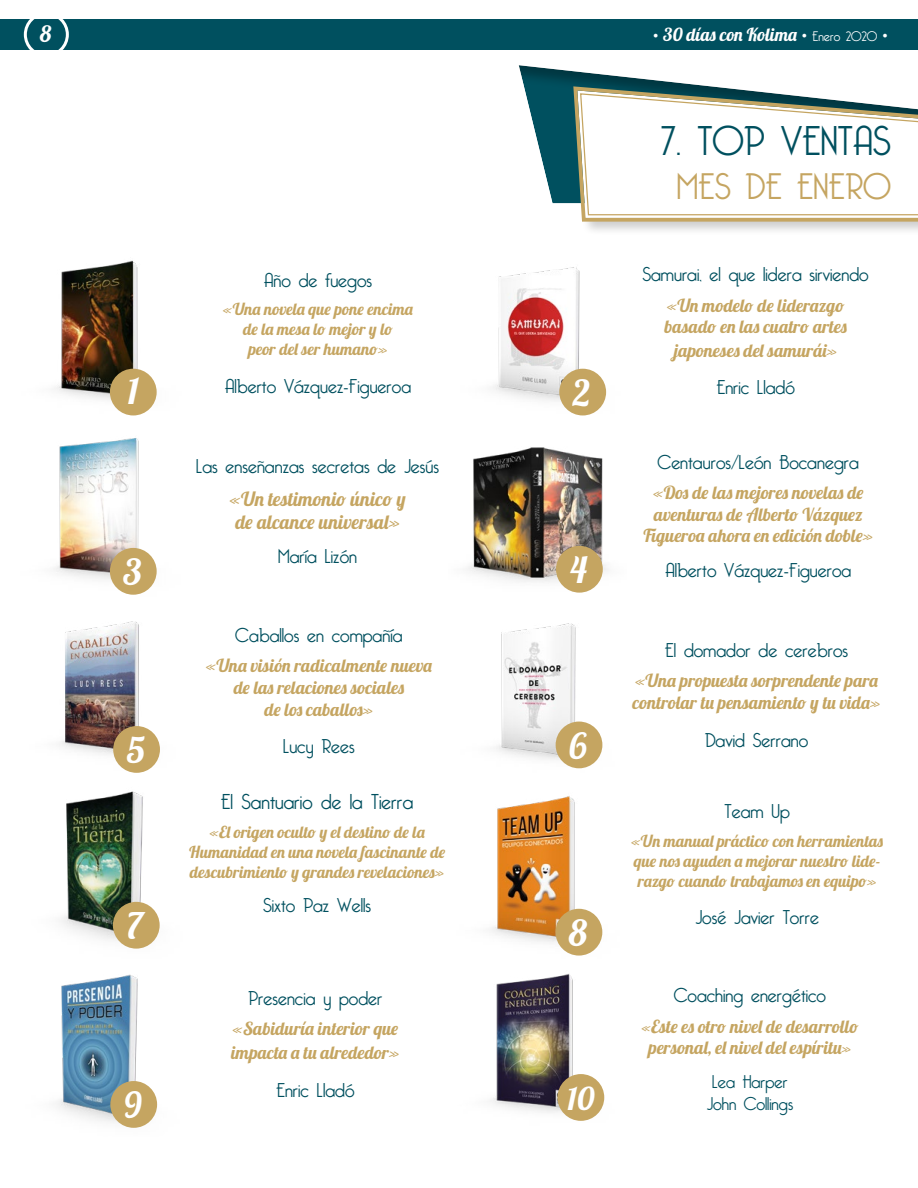
<style>
.page{position:relative;width:918px;height:1188px;background:#fff}
.page>*{position:absolute;margin:0;border:0;box-sizing:border-box;transform-origin:0 0}
.t1{font:300 40.5px "Bellerose";color:#00505f}
.t2{font:300 36px "Bellerose";color:#c5a561}
.t3{font:36px "Lobster 1.4";color:#fff}
.t4{font:31.5px "Lobster 1.4";color:#fff}
.t5{font:22.5px "Lobster 1.4";color:#fff}
.t6{font:300 21px "Bellerose";color:#00505f}
.t7{font:300 19.5px "Bellerose";color:#00505f}
.t8{font:19.5px/23.4px "Lobster 1.4";letter-spacing:.05em;color:#c5a561;text-align:center}
.t9{font:18px/21.6px "Lobster 1.4";letter-spacing:.02em;color:#c5a561;text-align:center}
.t10{font:18px/21.6px "Lobster 1.4";letter-spacing:.05em;color:#c5a561;text-align:center}
.t11{font:18px/21.6px "Lobster 1.4";color:#c5a561}
.t12{font:18px "Lobster 1.4";color:#fff}
.t13{font:300 18px/21.6px "Bellerose";color:#00505f;text-align:center}
.t14{font:16.5px/19.8px "Lobster 1.4";letter-spacing:.02em;color:#c5a561;text-align:center}
.t15{font:16.5px/19.8px "Lobster 1.4";letter-spacing:.045em;color:#c5a561;text-align:center}
.s1{font-family:"Arial";font-size:15px}
.s2{font-family:"Bellerose";font-weight:300;font-size:13.5px}
.s3{font-size:16.5px}
</style>
<div class="page">
<div style="left:0;top:20px;width:918px;height:30px;background:#00505f"></div>
<div style="left:24px;top:12px;width:45px;height:45px;border:3px solid #fff;border-radius:50%"></div>
<img style="left:54px;top:260px;width:103px;height:335px">
<img style="left:61px;top:791px;width:99px;height:158px">
<img style="left:467px;top:447px;width:141px;height:507px">
<img style="left:57px;top:974px;width:101px;height:154px">
<img style="left:490px;top:973px;width:115px;height:148px">
<div style="left:507px;top:54px;width:411px;height:150px;background:#000;opacity:.32"></div>
<div style="left:573px;top:84px;width:345px;height:152px;background:#000;opacity:.2"></div>
<svg style="left:571px;top:84px;width:347px;height:140px"></svg>
<svg style="left:579px;top:93px;width:339px;height:123px"></svg>
<img style="left:493px;top:267px;width:114px;height:149px">
<img style="left:59px;top:621px;width:101px;height:152px">
<div style="left:110px;top:369px;width:47px;height:46px;background:#c5a561;border-radius:50%"></div>
<div style="left:559px;top:369px;width:47px;height:46px;background:#c5a561;border-radius:50%"></div>
<div style="left:110px;top:548px;width:47px;height:47px;background:#c5a561;border-radius:50%"></div>
<div style="left:556px;top:546px;width:47px;height:47px;background:#c5a561;border-radius:50%"></div>
<div style="left:113px;top:726px;width:47px;height:47px;background:#c5a561;border-radius:50%"></div>
<div style="left:556px;top:722px;width:46px;height:46px;background:#c5a561;border-radius:50%"></div>
<div style="left:113px;top:902px;width:47px;height:47px;background:#c5a561;border-radius:50%"></div>
<div style="left:556px;top:909px;width:46px;height:47px;background:#c5a561;border-radius:50%"></div>
<div style="left:110px;top:1081px;width:47px;height:47px;background:#c5a561;border-radius:50%"></div>
<div style="left:558px;top:1074px;width:46px;height:47px;background:#c5a561;border-radius:50%"></div>
<p class="t5" style="left:40px;top:19px;width:13px">8</p>
<p class="t12" style="left:653px;top:23px;width:236px"><span class="s1">•</span> 30 días con Kolima <span class="s1">•</span> <span class="s2">Enero 2020</span> <span class="s1">•</span></p>
<p class="t7" style="left:264px;top:269px;width:110px">Año de fuegos</p>
<p class="t14" style="left:223px;top:299px;width:191px">«Una novela que pone encima de la mesa lo mejor y lo<br>peor del ser humano»</p>
<p class="t7" style="left:225px;top:375px;width:188px">Alberto Vázquez-Figueroa</p>
<h2 class="t3" style="left:127px;top:368px;width:13px">1</h2>
<h2 class="t3" style="left:573px;top:370px;width:19px">2</h2>
<p class="t7" style="left:196px;top:455px;width:244px">Las enseñanzas secretas de Jesús</p>
<p class="t8" style="left:230px;top:487px;width:178px">«Un testimonio único y de alcance universal»</p>
<p class="t7" style="left:278px;top:545px;width:80px">María Lizón</p>
<h2 class="t3" style="left:123px;top:549px;width:20px">3</h2>
<h2 class="t3" style="left:570px;top:547px;width:19px">4</h2>
<p class="t7" style="left:235px;top:624px;width:169px">Caballos en compañía</p>
<p class="t10" style="left:206px;top:655px;width:228px">«Una visión radicalmente nueva de las relaciones sociales<br>de los caballos»</p>
<p class="t7" style="left:283px;top:735px;width:73px">Lucy Rees</p>
<h2 class="t3" style="left:126px;top:727px;width:20px">5</h2>
<h2 class="t3" style="left:569px;top:723px;width:19px">6</h2>
<p class="t6" style="left:221px;top:790px;width:194px">El Santuario de la Tierra</p>
<p class="t15" style="left:189px;top:822px;width:257px">«El origen oculto y el destino de la<br>Humanidad en una novela fascinante de descubrimiento y grandes revelaciones»</p>
<p class="t7" style="left:263px;top:894px;width:109px">Sixto Paz Wells</p>
<h2 class="t3" style="left:127px;top:903px;width:18px">7</h2>
<h2 class="t3" style="left:569px;top:910px;width:19px">8</h2>
<p class="t7" style="left:248px;top:987px;width:136px">Presencia y poder</p>
<p class="t9" style="left:231px;top:1017px;width:170px;line-height:23.4px;text-align:left">«Sabiduría interior que impacta a tu alrededor»</p>
<p class="t7" style="left:276px;top:1079px;width:80px">Enric Lladó</p>
<h2 class="t3" style="left:124px;top:1082px;width:19px">9</h2>
<h3 class="t4" style="left:567px;top:1078px;width:29px">10</h3>
<h1 class="t1" style="left:661px;top:118px;width:232px">7. TOP VENTAS</h1>
<h2 class="t2" style="left:677px;top:165px;width:216px">MES DE ENERO</h2>
<p class="t7" style="left:642px;top:263px;width:228px">Samurai, el que lidera sirviendo</p>
<p class="t9" style="left:665px;top:294px;width:184px;text-align:left">«Un modelo de liderazgo basado en las cuatro artes</p>
<p class="t9" style="left:674px;top:339px;width:165px">japoneses del samurái»</p>
<p class="t7" style="left:716px;top:376px;width:80px">Enric Lladó</p>
<p class="t7" style="left:658px;top:451px;width:203px">Centauros/León Bocanegra</p>
<p class="t9" style="left:643px;top:482px;width:231px">«Dos de las mejores novelas de aventuras de Alberto Vázquez<br>Figueroa ahora en edición doble»</p>
<p class="t7" style="left:665px;top:559px;width:188px">Alberto Vázquez-Figueroa</p>
<p class="t7" style="left:665px;top:639px;width:185px">El domador de cerebros</p>
<p class="t11" style="left:633px;top:670px;width:249px">«Una propuesta sorprendente para controlar tu pensamiento y tu vida»</p>
<p class="t7" style="left:705px;top:729px;width:105px">David Serrano</p>
<p class="t7" style="left:725px;top:800px;width:67px">Team Up</p>
<p class="t14" style="left:631px;top:831px;width:253px;text-align:left">«Un manual práctico con herramientas que nos ayuden a mejorar nuestro lide&shy;razgo cuando trabajamos en equipo»</p>
<p class="t7" style="left:695px;top:906px;width:125px">José Javier Torre</p>
<p class="t7" style="left:674px;top:984px;width:154px">Coaching energético</p>
<p class="t9" style="left:641px;top:1015px;width:219px"><span class="s3">«</span>Este es otro nivel de desarrollo personal, el nivel del espíritu<span class="s3">»</span></p>
<p class="t13" style="left:707px;top:1072px;width:88px">Lea Harper<br>John Collings</p>
</div>
